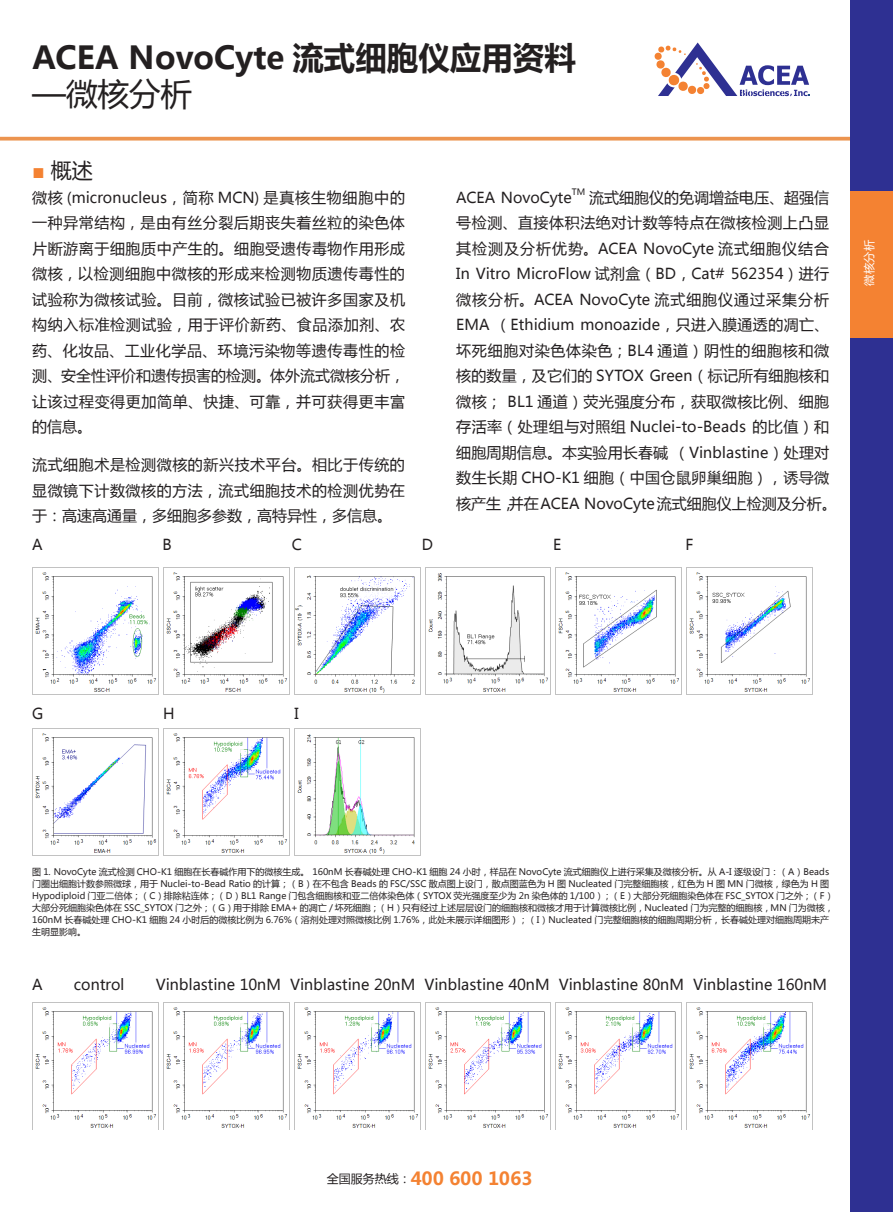
<style>
.page{position:relative;width:893px;height:1212px;background:#fff}
.page>*{position:absolute;margin:0;border:0;box-sizing:border-box;transform-origin:0 0}
.主题{font:700 31.5px/35.8px "Microsoft Ya Hei";color:#231f20}
.Tab_1{font:21px "Microsoft Ya Hei";color:#231f20}
.主题-2{font:700 18px "Microsoft Ya Hei";color:#f48232}
.图表{font:15px/25.5px "Microsoft Ya Hei";color:#231f20;text-align:justify}
.t1{font:11.25px "Microsoft Ya Hei";color:#fff}
.图表-2{font:9px/12px "Microsoft Ya Hei";color:#231f20}
.t2{font:8.7px "Microsoft Ya Hei";color:#231f20}
.s1{font-weight:400}
.s2{color:#f48232}
.s3{font-weight:400;font-size:12px;color:#231f20}
</style>
<div class="page">
<svg style="left:655px;top:43px;width:155px;height:53px"></svg>
<svg style="left:0;top:137px;width:850px;height:4px;background:#eea062"></svg>
<div style="left:850px;top:0;width:43px;height:1212px;background:#2e3092"></div>
<div style="left:850px;top:192px;width:43px;height:146px;background:#f48232"></div>
<img style="left:33px;top:567px;width:125px;height:125px">
<img style="left:163px;top:567px;width:126px;height:127px">
<img style="left:294px;top:567px;width:126px;height:127px">
<img style="left:425px;top:567px;width:126px;height:127px">
<img style="left:556px;top:567px;width:126px;height:127px">
<img style="left:687px;top:567px;width:125px;height:125px">
<img style="left:33px;top:733px;width:125px;height:123px">
<img style="left:163px;top:729px;width:126px;height:127px">
<img style="left:294px;top:729px;width:126px;height:127px">
<img style="left:35px;top:1007px;width:122px;height:121px">
<img style="left:163px;top:1003px;width:125px;height:127px">
<img style="left:294px;top:1003px;width:125px;height:127px">
<img style="left:425px;top:1003px;width:126px;height:127px">
<img style="left:558px;top:1003px;width:124px;height:127px">
<img style="left:689px;top:1007px;width:122px;height:121px">
<p class="主题" style="left:32px;top:39px;width:545px">ACEA NovoCyte 流式细胞仪应用资料<span class="s1">—微核分析</span></p>
<p class="Tab_1" style="left:32px;top:156px;width:62px"><span class="s2">■</span> 概述</p>
<p class="图表" style="left:32px;top:184px;width:374px">微核 (micronucleus，简称 MCN) 是真核生物细胞中的一种异常结构，是由有丝分裂后期丧失着丝粒的染色体片断游离于细胞质中产生的。细胞受遗传毒物作用形成微核，以检测细胞中微核的形成来检测物质遗传毒性的试验称为微核试验。目前，微核试验已被许多国家及机构纳入标准检测试验，用于评价新药、食品添加剂、农药、化妆品、工业化学品、环境污染物等遗传毒性的检测、安全性评价和遗传损害的检测。体外流式微核分析，让该过程变得更加简单、快捷、可靠，并可获得更丰富的信息。</p>
<p class="图表" style="left:32px;top:452px;width:374px">流式细胞术是检测微核的新兴技术平台。相比于传统的显微镜下计数微核的方法，流式细胞技术的检测优势在于：高速高通量，多细胞多参数，高特异性，多信息。</p>
<p class="图表" style="left:456px;top:184px;width:117px">ACEA NovoCyte</p>
<p class="t2" style="left:572px;top:186px;width:15px">TM</p>
<p class="图表" style="left:456px;top:184px;width:382px;text-align:left;text-indent:133px">流式细胞仪的免调增益电压、超强信号检测、直接体积法绝对计数等特点在微核检测上凸显其检测及分析优势。ACEA NovoCyte 流式细胞仪结合<br>In Vitro MicroFlow 试剂盒（BD，Cat# 562354）进行微核分析。ACEA NovoCyte 流式细胞仪通过采集分析<br>EMA （Ethidium monoazide，只进入膜通透的凋亡、坏死细胞对染色体染色；BL4 通道）阴性的细胞核和微核的数量，及它们的 SYTOX Green（标记所有细胞核和微核； BL1 通道）荧光强度分布，获取微核比例、细胞存活率（处理组与对照组 Nuclei-to-Beads 的比值）和细胞周期信息。本实验用长春碱 （Vinblastine）处理对数生长期 CHO-K1 细胞（中国仓鼠卵巢细胞），诱导微核产生，并在ACEA NovoCyte流式细胞仪上检测及分析。</p>
<p class="图表" style="left:32px;top:531px;width:12px">A</p>
<p class="图表" style="left:162px;top:531px;width:11px">B</p>
<p class="图表" style="left:292px;top:531px;width:12px">C</p>
<p class="图表" style="left:422px;top:531px;width:13px">D</p>
<p class="图表" style="left:553px;top:531px;width:10px">E</p>
<p class="图表" style="left:686px;top:531px;width:9px">F</p>
<p class="t1" style="left:862px;top:286px;width:48px;rotate:-90deg">微核分析</p>
<p class="图表" style="left:32px;top:700px;width:13px">G</p>
<p class="图表" style="left:163px;top:700px;width:13px">H</p>
<p class="图表" style="left:295px;top:700px;width:6px">I</p>
<p class="图表-2" style="left:32px;top:865px;width:803px">图 1. NovoCyte 流式检测 CHO-K1 细胞在长春碱作用下的微核生成。 160nM 长春碱处理 CHO-K1 细胞 24 小时，样品在 NovoCyte 流式细胞仪上进行采集及微核分析。从 A-I 逐级设门：（A）Beads门圈出细胞计数参照微球，用于 Nuclei-to-Bead Ratio 的计算；（B）在不包含 Beads 的 FSC/SSC 散点图上设门，散点图蓝色为 H 图 Nucleated 门完整细胞核，红色为 H 图 MN 门微核，绿色为 H 图Hypodiploid 门亚二倍体；（C）排除粘连体；（D）BL1 Range 门包含细胞核和亚二倍体染色体（SYTOX 荧光强度至少为 2n 染色体的 1/100）；（E）大部分死细胞染色体在 FSC_SYTOX 门之外；（F）大部分死细胞染色体在 SSC_SYTOX 门之外；（G）用于排除 EMA+ 的凋亡 / 坏死细胞；（H）只有经过上述层层设门的细胞核和微核才用于计算微核比例，Nucleated 门为完整的细胞核，MN 门为微核，160nM 长春碱处理 CHO-K1 细胞 24 小时后的微核比例为 6.76%（溶剂处理对照微核比例 1.76%，此处未展示详细图形）；（I）Nucleated 门完整细胞核的细胞周期分析，长春碱处理对细胞周期未产生明显影响。</p>
<p class="图表" style="left:32px;top:971px;width:12px">A</p>
<p class="图表" style="left:74px;top:971px;width:52px">control</p>
<p class="图表" style="left:156px;top:971px;width:673px">Vinblastine 10nM Vinblastine 20nM Vinblastine 40nM Vinblastine 80nM Vinblastine 160nM</p>
<p class="主题-2" style="left:327px;top:1166px;width:207px"><span class="s3">全国服务热线：</span>400 600 1063</p>
</div>
